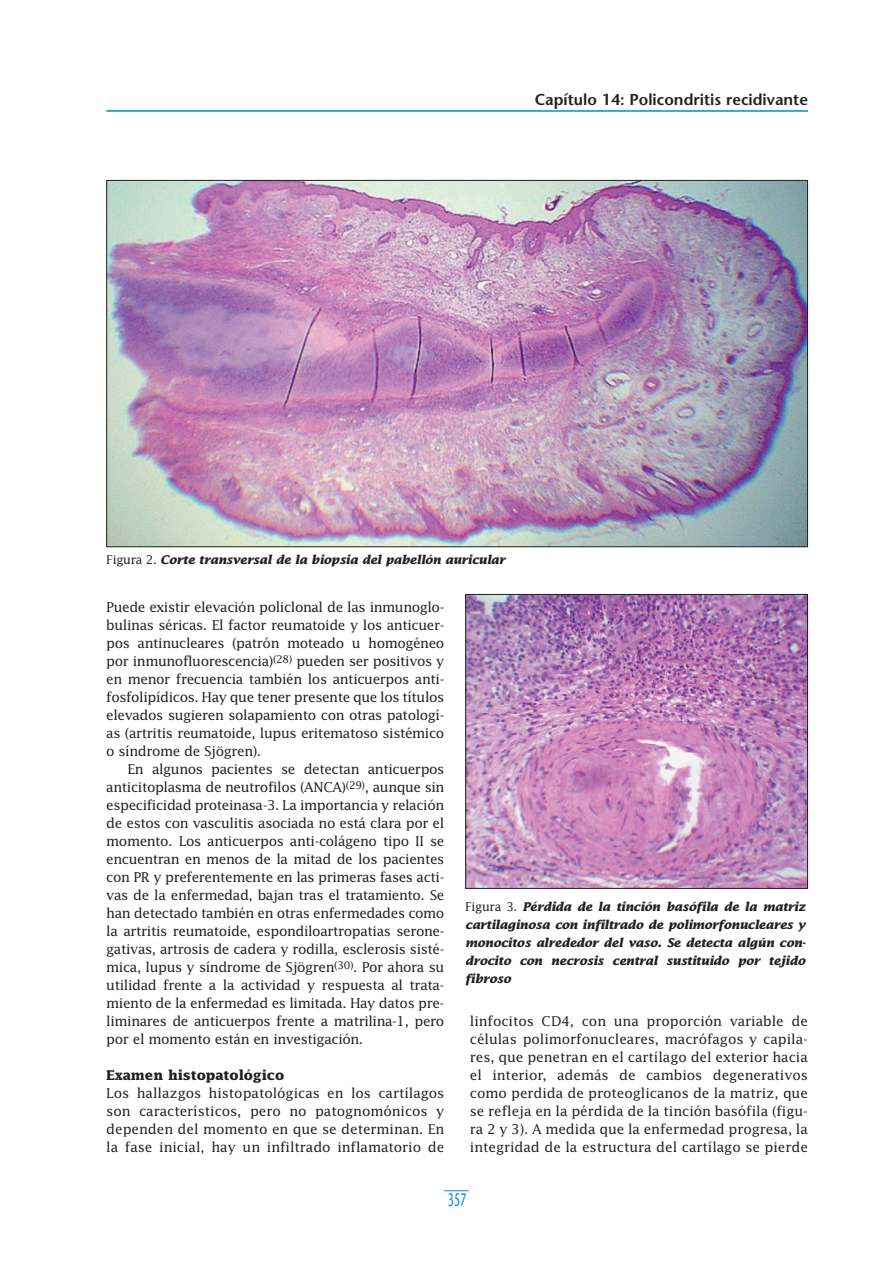
<style>
.page{position:relative;width:893px;height:1263px;background:#fff}
.page>*{position:absolute;margin:0;border:0;box-sizing:border-box;transform-origin:0 0}
.t1{font:500 18px "Stone Sans Std";color:#008ccb;scale:.6 1}
.t2{font:600 15.75px "Stone Sans Std";color:#231f20}
.t3{font:13.5px/18px "Lucida Std";letter-spacing:-.03em;color:#231f20;text-align:justify}
.t4{font:13.5px/18px "Lucida Std";letter-spacing:-.005em;color:#231f20}
.t5{font:italic 700 12px/18px "Lucida Std";letter-spacing:-.02em;color:#231f20;text-align:justify}
.s1{font-weight:400;font-style:normal}
.s2{font-weight:700}
</style>
<div class="page">
<hr style="left:106px;top:110px;width:702px;height:2px;background:#008ccb">
<svg style="left:444px;top:1190px;width:25px;height:1px"></svg>
<img style="left:108px;top:182px;width:698px;height:363px">
<img style="left:467px;top:596px;width:339px;height:291px">
<div style="left:465px;top:594px;width:343px;height:295px;border:1px solid #231f20"></div>
<p class="t2" style="left:535px;top:94px;width:275px">Capítulo 14: Policondritis recidivante</p>
<p class="t5" style="left:106px;top:552px;width:401px"><span class="s1">Figura 2.</span> Corte transversal de la biopsia del pabellón auricular</p>
<p class="t3" style="left:106px;top:599px;width:340px">Puede existir elevación policlonal de las inmunoglo-</p>
<p class="t3" style="left:106px;top:617px;width:340px">bulinas séricas. El factor reumatoide y los anticuer-</p>
<p class="t3" style="left:106px;top:635px;width:340px">pos antinucleares (patrón moteado u homogéneo</p>
<p class="t3" style="left:106px;top:653px;width:340px">por inmunofluorescencia)<sup>(28)</sup> pueden ser positivos y</p>
<p class="t3" style="left:106px;top:671px;width:340px">en menor frecuencia también los anticuerpos anti-</p>
<p class="t3" style="left:106px;top:689px;width:340px">fosfolipídicos. Hay que tener presente que los títulos</p>
<p class="t3" style="left:106px;top:707px;width:340px">elevados sugieren solapamiento con otras patologí-</p>
<p class="t3" style="left:106px;top:725px;width:340px">as (artritis reumatoide, lupus eritematoso sistémico</p>
<p class="t3" style="left:106px;top:743px;width:156px">o síndrome de Sjögren).</p>
<p class="t3" style="left:128px;top:761px;width:318px">En algunos pacientes se detectan anticuerpos</p>
<p class="t3" style="left:106px;top:779px;width:340px">anticitoplasma de neutrofilos (ANCA)<sup>(29)</sup>, aunque sin</p>
<p class="t3" style="left:106px;top:797px;width:340px">especificidad proteinasa-3. La importancia y relación</p>
<p class="t3" style="left:106px;top:815px;width:340px">de estos con vasculitis asociada no está clara por el</p>
<p class="t3" style="left:106px;top:833px;width:340px">momento. Los anticuerpos anti-colágeno tipo II se</p>
<p class="t3" style="left:106px;top:851px;width:340px">encuentran en menos de la mitad de los pacientes</p>
<p class="t3" style="left:106px;top:869px;width:340px">con PR y preferentemente en las primeras fases acti-</p>
<p class="t3" style="left:106px;top:887px;width:340px">vas de la enfermedad, bajan tras el tratamiento. Se</p>
<p class="t3" style="left:106px;top:905px;width:340px">han detectado también en otras enfermedades como</p>
<p class="t3" style="left:106px;top:923px;width:340px">la artritis reumatoide, espondiloartropatias serone-</p>
<p class="t3" style="left:106px;top:941px;width:340px">gativas, artrosis de cadera y rodilla, esclerosis sisté-</p>
<p class="t3" style="left:106px;top:959px;width:340px">mica, lupus y síndrome de Sjögren<sup>(30)</sup>. Por ahora su</p>
<p class="t3" style="left:106px;top:977px;width:340px">utilidad frente a la actividad y respuesta al trata-</p>
<p class="t3" style="left:106px;top:995px;width:339px">miento de la enfermedad es limitada. Hay datos pre-</p>
<p class="t3" style="left:106px;top:1013px;width:340px">liminares de anticuerpos frente a matrilina-1, pero</p>
<p class="t3" style="left:106px;top:1031px;width:258px">por el momento están en investigación.</p>
<p class="t4" style="left:106px;top:1067px;width:340px"><span class="s2">Examen histopatológico<br></span>Los hallazgos histopatológicas en los cartílagos son característicos, pero no patognomónicos y dependen del momento en que se determinan. En la fase inicial, hay un infiltrado inflamatorio de</p>
<p class="t5" style="left:465px;top:898px;width:342px"><span class="s1">Figura 3.</span> Pérdida de la tinción basófila de la matriz cartilaginosa con infiltrado de polimorfonucleares y monocitos alrededor del vaso. Se detecta algún con&shy;drocito con necrosis central sustituido por tejido fibroso</p>
<p class="t3" style="left:470px;top:1013px;width:340px">linfocitos CD4, con una proporción variable de células polimorfonucleares, macrófagos y capila&shy;res, que penetran en el cartílago del exterior hacia el interior, además de cambios degenerativos como perdida de proteoglicanos de la matriz, que se refleja en la pérdida de la tinción basófila (figu&shy;ra 2 y 3). A medida que la enfermedad progresa, la integridad de la estructura del cartílago se pierde</p>
<p class="t1" style="left:448px;top:1189px;width:32px">357</p>
</div>
